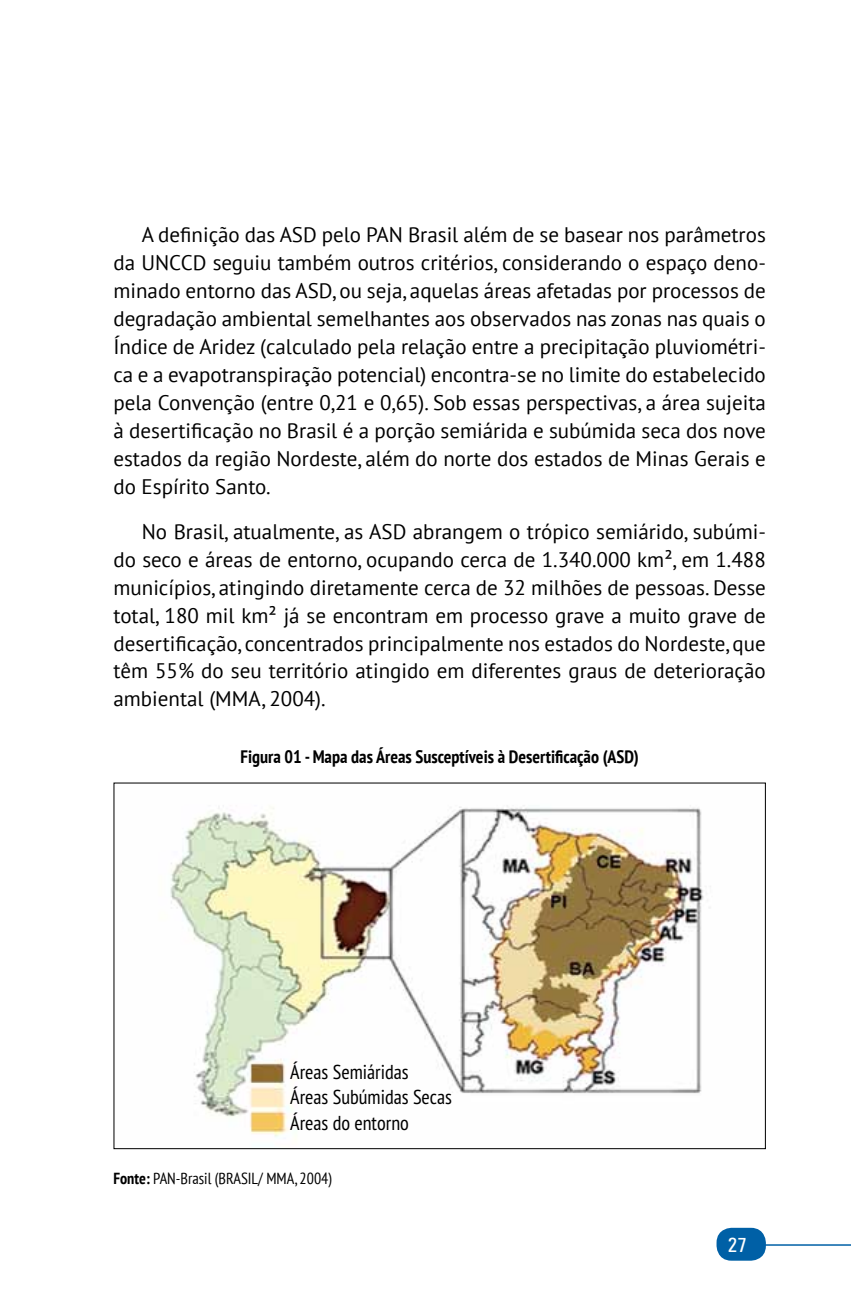
<style>
.page{position:relative;width:851px;height:1304px;background:#fff}
.page>*{position:absolute;margin:0;border:0;box-sizing:border-box;transform-origin:0 0}
.t1{font:21px/28px "PT Sans";color:#000;text-align:justify}
.t2{font:condensed 20.2px/25.2px "PT Sans";color:#000}
.t3{font:condensed 20px "Zurich BT";color:#fff}
.t4{font:700 condensed 18px "PT Sans";color:#000}
.t5{font:condensed 16px "PT Sans";color:#000}
.s1{font-weight:700}
</style>
<div class="page">
<hr style="left:762px;top:1244px;width:88px;height:2px;background:#0060a6">
<div style="left:717px;top:1229px;width:47px;height:31px;background:#0060a6;border-radius:14px"></div>
<div style="left:716px;top:1228px;width:49px;height:33px;border:2px solid #0060a6;border-radius:14px"></div>
<img style="left:170px;top:805px;width:541px;height:332px">
<p class="t1" style="left:113px;top:220px;width:654px;text-indent:28px">A definição das ASD pelo PAN Brasil além de se basear nos parâmetros da UNCCD seguiu também outros critérios, considerando o espaço deno&shy;minado entorno das ASD, ou seja, aquelas áreas afetadas por processos de degradação ambiental semelhantes aos observados nas zonas nas quais o Índice de Aridez (calculado pela relação entre a precipitação pluviométri&shy;ca e a evapotranspiração potencial) encontra-se no limite do estabelecido pela Convenção (entre 0,21 e 0,65). Sob essas perspectivas, a área sujeita à desertificação no Brasil é a porção semiárida e subúmida seca dos nove estados da região Nordeste, além do norte dos estados de Minas Gerais e do Espírito Santo.</p>
<p class="t1" style="left:113px;top:517px;width:654px;text-indent:28px">No Brasil, atualmente, as ASD abrangem o trópico semiárido, subúmi&shy;do seco e áreas de entorno, ocupando cerca de 1.340.000 km², em 1.488 municípios, atingindo diretamente cerca de 32 milhões de pessoas. Desse total, 180 mil km² já se encontram em processo grave a muito grave de desertificação, concentrados principalmente nos estados do Nordeste, que têm 55% do seu território atingido em diferentes graus de deterioração ambiental (MMA, 2004).</p>
<p class="t4" style="left:240px;top:744px;width:399px">Figura 01 - Mapa das Áreas Susceptíveis à Desertificação (ASD)</p>
<p class="t2" style="left:290px;top:1059px;width:163px">Áreas Semiáridas<br>Áreas Subúmidas Secas<br>Áreas do entorno</p>
<p class="t5" style="left:113px;top:1168px;width:220px"><span class="s1">Fonte:</span> PAN-Brasil (BRASIL/ MMA, 2004)</p>
<p class="t3" style="left:727px;top:1233px;width:21px">27</p>
</div>
